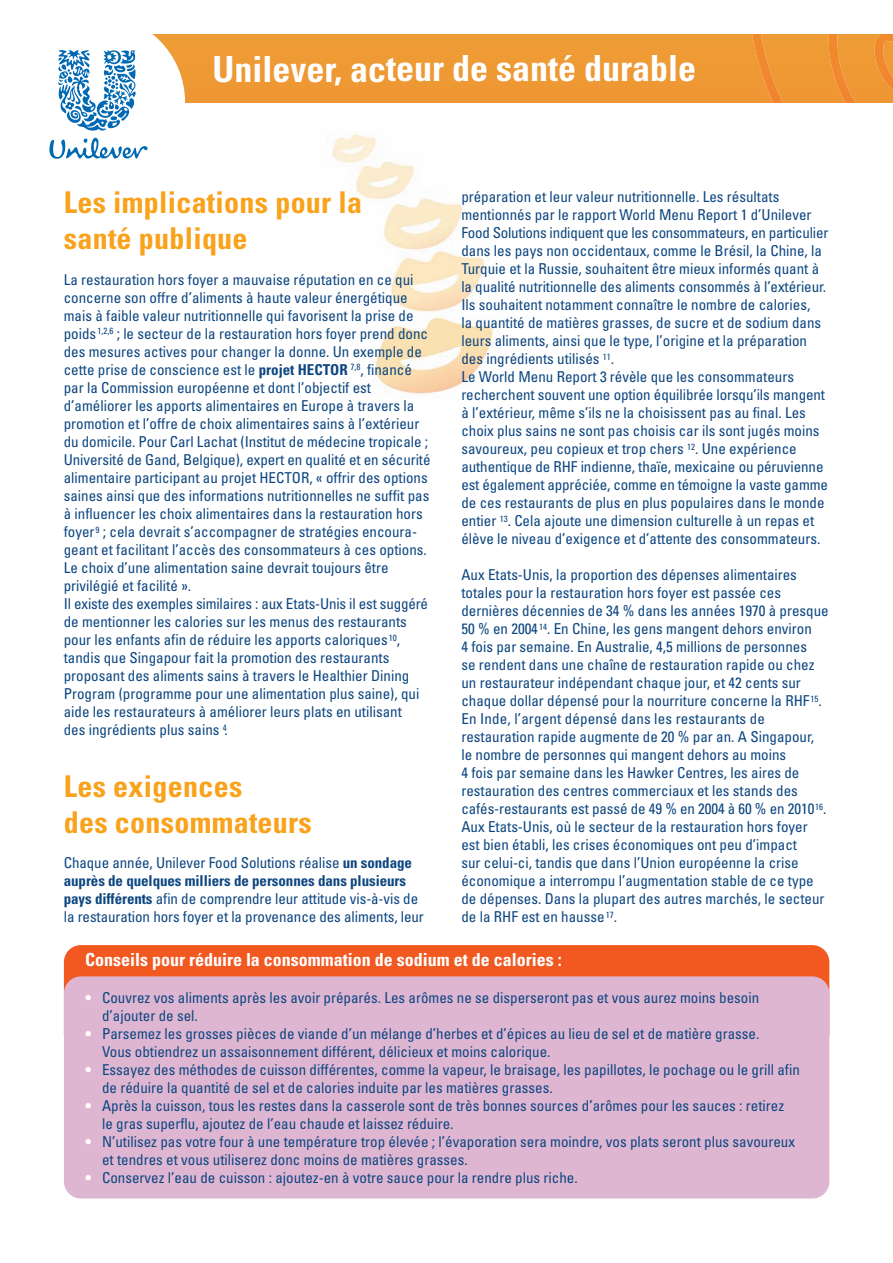
<style>
.page{position:relative;width:893px;height:1263px;background:#fff}
.page>*{position:absolute;margin:0;border:0;box-sizing:border-box;transform-origin:0 0}
.t1{font:700 condensed 36px "Univers";color:#fff}
.t2{font:700 condensed 30px/36px "Univers";letter-spacing:.01em;color:#f9a21c}
.t3{font:700 condensed 18px "Univers";color:#fff}
.t4{font:condensed 15px/18px "Univers";color:#0d4680}
.s1{font-weight:700}
.s2{font-weight:700;color:#fff}
</style>
<div class="page">
<img style="left:332px;top:133px;width:161px;height:261px">
<div style="left:153px;top:34px;width:595px;height:68px;background:#ee9934"></div>
<svg style="left:748px;top:34px;width:145px;height:68px"></svg>
<div style="left:64px;top:945px;width:765px;height:106px;background:#f15921;border-radius:17px"></div>
<div style="left:64px;top:976px;width:765px;height:222px;background:#dfb6d2;border-radius:17px"></div>
<div style="left:11px;top:15px;width:174px;height:174px;background:#fff;border-radius:50%"></div>
<svg style="left:49px;top:138px;width:99px;height:21px"></svg>
<svg style="left:58px;top:50px;width:78px;height:81px"></svg>
<h1 class="t1" style="left:213px;top:55px;width:485px">Unilever, acteur de santé durable</h1>
<h2 class="t2" style="left:64px;top:187px;width:300px">Les implications pour la santé publique</h2>
<p class="t4" style="left:64px;top:272px;width:368px">La restauration hors foyer a mauvaise réputation en ce qui concerne son offre d’aliments à haute valeur énergétique mais à faible valeur nutritionnelle qui favorisent la prise de poids<sup>1,2,6</sup> ; le secteur de la restauration hors foyer prend donc des mesures actives pour changer la donne. Un exemple de cette prise de conscience est le <span class="s1">projet HECTOR</span> <sup>7,8</sup>, financé par la Commission européenne et dont l’objectif est d’améliorer les apports alimentaires en Europe à travers la promotion et l’offre de choix alimentaires sains à l’extérieur du domicile. Pour Carl Lachat (Institut de médecine tropicale ; Université de Gand, Belgique), expert en qualité et en sécurité alimentaire participant au projet HECTOR, « offrir des options saines ainsi que des informations nutritionnelles ne suffit pas à influencer les choix alimentaires dans la restauration hors foyer <sup>9</sup> ; cela devrait s’accompagner de stratégies encoura&shy;geant et facilitant l’accès des consommateurs à ces options.<br>Le choix d’une alimentation saine devrait toujours être privilégié et facilité ».<br>Il existe des exemples similaires : aux Etats-Unis il est suggéré de mentionner les calories sur les menus des restaurants pour les enfants afin de réduire les apports caloriques<sup>10</sup>, tandis que Singapour fait la promotion des restaurants proposant des aliments sains à travers le Healthier Dining Program (programme pour une alimentation plus saine), qui aide les restaurateurs à améliorer leurs plats en utilisant<br>des ingrédients plus sains <sup>4</sup>.</p>
<h2 class="t2" style="left:64px;top:770px;width:250px">Les exigences<br>des consommateurs</h2>
<p class="t4" style="left:64px;top:855px;width:362px">Chaque année, Unilever Food Solutions réalise <span class="s1">un sondage auprès de quelques milliers de personnes dans plusieurs pays différents</span> afin de comprendre leur attitude vis-à-vis de la restauration hors foyer et la provenance des aliments, leur</p>
<p class="t4" style="left:461px;top:189px;width:368px">préparation et leur valeur nutritionnelle. Les résultats mentionnés par le rapport World Menu Report 1 d’Unilever Food Solutions indiquent que les consommateurs, en particulier dans les pays non occidentaux, comme le Brésil, la Chine, la Turquie et la Russie, souhaitent être mieux informés quant à la qualité nutritionnelle des aliments consommés à l’extérieur.<br>Ils souhaitent notamment connaître le nombre de calories,<br>la quantité de matières grasses, de sucre et de sodium dans leurs aliments, ainsi que le type, l’origine et la préparation des ingrédients utilisés <sup>11</sup>.<br>Le World Menu Report 3 révèle que les consommateurs recherchent souvent une option équilibrée lorsqu’ils mangent à l’extérieur, même s’ils ne la choisissent pas au final. Les choix plus sains ne sont pas choisis car ils sont jugés moins savoureux, peu copieux et trop chers <sup>12</sup>. Une expérience authentique de RHF indienne, thaïe, mexicaine ou péruvienne est également appréciée, comme en témoigne la vaste gamme de ces restaurants de plus en plus populaires dans le monde entier <sup>13</sup>. Cela ajoute une dimension culturelle à un repas et élève le niveau d’exigence et d’attente des consommateurs.</p>
<p class="t4" style="left:461px;top:567px;width:369px">Aux Etats-Unis, la proportion des dépenses alimentaires totales pour la restauration hors foyer est passée ces dernières décennies de 34 % dans les années 1970 à presque 50 % en 2004<sup>14</sup>. En Chine, les gens mangent dehors environ<br>4 fois par semaine. En Australie, 4,5 millions de personnes<br>se rendent dans une chaîne de restauration rapide ou chez un restaurateur indépendant chaque jour, et 42 cents sur chaque dollar dépensé pour la nourriture concerne la RHF<sup>15</sup>.<br>En Inde, l’argent dépensé dans les restaurants de restauration rapide augmente de 20 % par an. A Singapour, le nombre de personnes qui mangent dehors au moins<br>4 fois par semaine dans les Hawker Centres, les aires de restauration des centres commerciaux et les stands des cafés-restaurants est passé de 49 % en 2004 à 60 % en 2010<sup>16</sup>.<br>Aux Etats-Unis, où le secteur de la restauration hors foyer est bien établi, les crises économiques ont peu d’impact<br>sur celui-ci, tandis que dans l’Union européenne la crise économique a interrompu l’augmentation stable de ce type de dépenses. Dans la plupart des autres marchés, le secteur de la RHF est en hausse<sup>17</sup>.</p>
<p class="t3" style="left:85px;top:953px;width:478px">Conseils pour réduire la consommation de sodium et de calories :</p>
<p class="t4" style="left:102px;top:989px;width:659px;text-indent:-17px"><span class="s2">•</span> Couvrez vos aliments après les avoir préparés. Les arômes ne se disperseront pas et vous aurez moins besoin d’ajouter de sel.</p>
<p class="t4" style="left:102px;top:1025px;width:659px;text-indent:-17px"><span class="s2">•</span> Parsemez les grosses pièces de viande d’un mélange d’herbes et d’épices au lieu de sel et de matière grasse.<br>Vous obtiendrez un assaisonnement différent, délicieux et moins calorique.</p>
<p class="t4" style="left:102px;top:1061px;width:699px;text-indent:-17px"><span class="s2">•</span> Essayez des méthodes de cuisson différentes, comme la vapeur, le braisage, les papillotes, le pochage ou le grill afin de réduire la quantité de sel et de calories induite par les matières grasses.</p>
<p class="t4" style="left:102px;top:1097px;width:684px;text-indent:-17px"><span class="s2">•</span> Après la cuisson, tous les restes dans la casserole sont de très bonnes sources d’arômes pour les sauces : retirez le gras superflu, ajoutez de l’eau chaude et laissez réduire.</p>
<p class="t4" style="left:102px;top:1133px;width:694px;text-indent:-17px"><span class="s2">•</span> N’utilisez pas votre four à une température trop élevée ; l’évaporation sera moindre, vos plats seront plus savoureux et tendres et vous utiliserez donc moins de matières grasses.</p>
<p class="t4" style="left:85px;top:1169px;width:494px"><span class="s2">•</span> Conservez l’eau de cuisson : ajoutez-en à votre sauce pour la rendre plus riche.</p>
</div>
